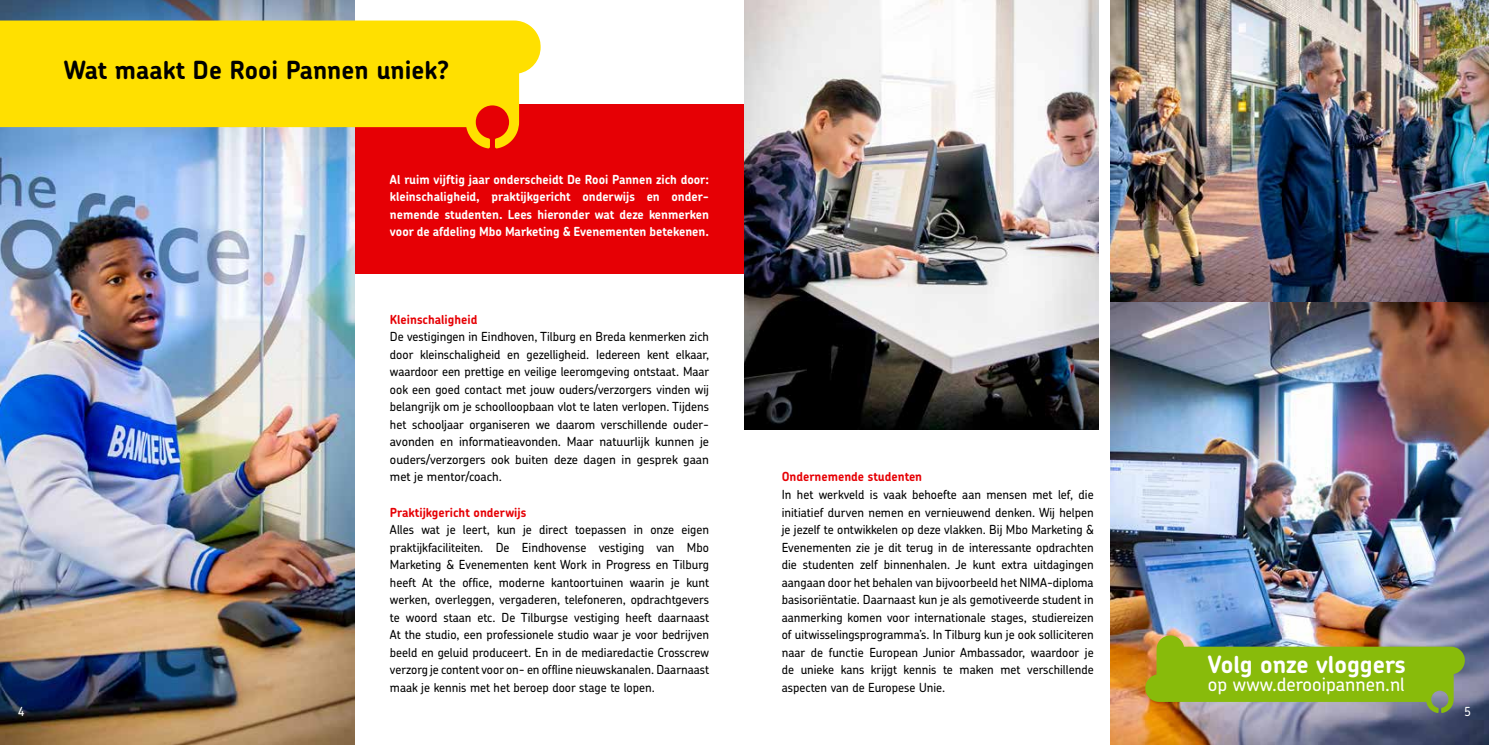
<style>
.page{position:relative;width:1489px;height:745px;background:#fff}
.page>*{position:absolute;margin:0;border:0;box-sizing:border-box;transform-origin:0 0}
.t1{font:700 25px "Chevin Std";color:#000}
.t2{font:700 23.75px "Chevin Std";color:#fff}
.t3{font:500 18.75px "Chevin Std";color:#fff}
.t4{font:500 12.5px/17.5px "Chevin Std";color:#000;text-align:justify}
.t5{font:700 12.5px/17.5px "Chevin Std";color:#fff;text-align:justify}
.t6{font:700 12.5px "Chevin Std";color:#e60005}
.t7{font:500 12.5px "Chevin Std";color:#fff}
</style>
<div class="page">
<div style="left:315px;top:104px;width:429px;height:169px;background:#e60005"></div>
<img style="left:0;top:148px;width:354px;height:596px">
<svg style="left:0;top:0;width:540px;height:148px;background:#e4c831"></svg>
<img style="left:1110px;top:0;width:378px;height:744px">
<img style="left:744px;top:0;width:354px;height:429px">
<img style="left:1145px;top:635px;width:319px;height:77px">
<h1 class="t1" style="left:64px;top:54px;width:387px">Wat maakt De Rooi Pannen uniek?</h1>
<p class="t5" style="left:390px;top:170px;width:320px">Al ruim vijftig jaar onderscheidt De Rooi Pannen zich door: kleinschaligheid, praktijkgericht onderwijs en onder&shy;nemende studenten. Lees hieronder wat deze kenmerken voor de afdeling Mbo Marketing &amp; Evenementen betekenen.</p>
<p class="t6" style="left:390px;top:311px;width:89px">Kleinschaligheid</p>
<p class="t4" style="left:390px;top:327px;width:321px">De vestigingen in Eindhoven, Tilburg en Breda kenmerken zich door kleinschaligheid en gezelligheid. Iedereen kent elkaar, waardoor een prettige en veilige leeromgeving ontstaat. Maar ook een goed contact met jouw ouders/verzorgers vinden wij belangrijk om je schoolloopbaan vlot te laten verlopen. Tijdens het schooljaar organiseren we daarom verschillende ouder&shy;avonden en informatieavonden. Maar natuurlijk kunnen je ouders/verzorgers ook buiten deze dagen in gesprek gaan met je mentor/coach.</p>
<p class="t6" style="left:390px;top:503px;width:138px">Praktijkgericht onderwijs</p>
<p class="t4" style="left:390px;top:520px;width:321px">Alles wat je leert, kun je direct toepassen in onze eigen praktijkfaciliteiten. De Eindhovense vestiging van Mbo Marketing &amp; Evenementen kent Work in Progress en Tilburg heeft At the office, moderne kantoortuinen waarin je kunt werken, overleggen, vergaderen, telefoneren, opdrachtgevers te woord staan etc. De Tilburgse vestiging heeft daarnaast At the studio, een professionele studio waar je voor bedrijven beeld en geluid produceert. En in de mediaredactie Crosscrew verzorg je content voor on- en offline nieuwskanalen. Daarnaast maak je kennis met het beroep door stage te lopen.</p>
<p class="t6" style="left:781px;top:468px;width:142px">Ondernemende studenten</p>
<p class="t4" style="left:781px;top:485px;width:313px">In het werkveld is vaak behoefte aan mensen met lef, die initiatief durven nemen en vernieuwend denken. Wij helpen je jezelf te ontwikkelen op deze vlakken. Bij Mbo Marketing &amp; Evenementen zie je dit terug in de interessante opdrachten die studenten zelf binnenhalen. Je kunt extra uitdagingen aangaan door het behalen van bijvoorbeeld het NIMA-diploma basisoriëntatie. Daarnaast kun je als gemotiveerde student in aanmerking komen voor internationale stages, studiereizen of uitwisselingsprogramma’s. In Tilburg kun je ook solliciteren naar de functie European Junior Ambassador, waardoor je de unieke kans krijgt kennis te maken met verschillende aspecten van de Europese Unie.</p>
<h2 class="t2" style="left:1207px;top:648px;width:199px">Volg onze vloggers</h2>
<h3 class="t3" style="left:1207px;top:671px;width:198px">op www.derooipannen.nl</h3>
<p class="t7" style="left:18px;top:703px;width:9px">4</p>
<p class="t7" style="left:1463px;top:703px;width:8px">5</p>
</div>
